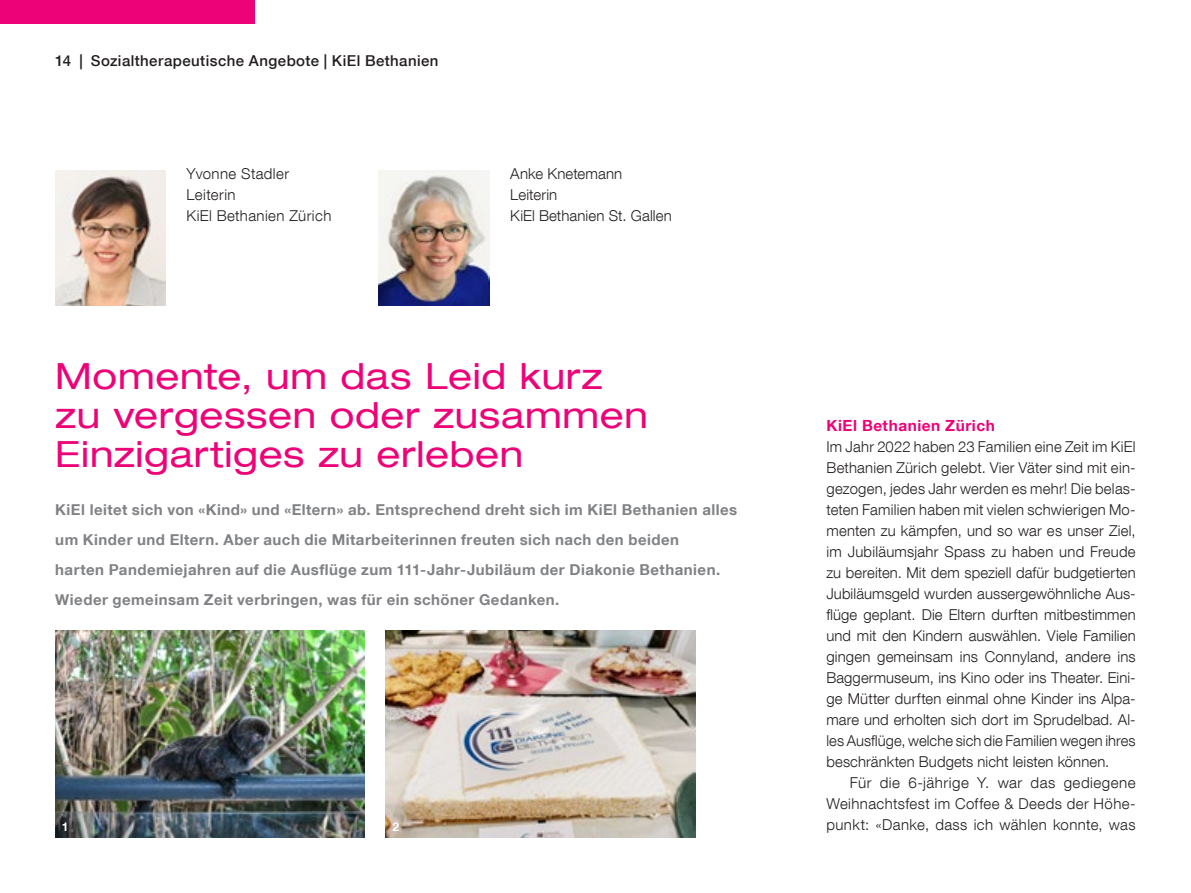
<style>
.page{position:relative;width:1191px;height:893px;background:#fff}
.page>*{position:absolute;margin:0;border:0;box-sizing:border-box;transform-origin:0 0}
.t1{font:expanded 36px/39px "Helvetica Neue LT Com";letter-spacing:.02em;color:#ed0277}
.t2{font:700 15.3px "Helvetica Neue LT Com";letter-spacing:.035em;color:#ed0277}
.t3{font:300 15px/21px "Helvetica Neue LT Com";letter-spacing:.01em;color:#231f20;text-align:justify}
.t4{font:700 15px/30px "Helvetica Neue LT Com";letter-spacing:.03em;color:#808285}
.t5{font:500 15px "Helvetica Neue LT Com";letter-spacing:.03em;color:#231f20}
.t6{font:700 12px "Helvetica Neue LT Com";color:#fff}
</style>
<div class="page">
<div style="left:0;top:0;width:254px;height:23px;background:#ed0277"></div>
<img style="left:55px;top:630px;width:309px;height:208px">
<img style="left:386px;top:630px;width:309px;height:208px">
<img style="left:55px;top:171px;width:110px;height:134px">
<img style="left:379px;top:171px;width:110px;height:134px">
<p class="t5" style="left:55px;top:52px;width:385px">14 | -Sozialtherapeutische Angebote | KiEl Bethanien</p>
<p class="t3" style="left:186px;top:163px;width:146px;text-align:left">Yvonne Stadler<br>Leiterin<br>KiEl Bethanien Zürich</p>
<p class="t3" style="left:510px;top:163px;width:163px;text-align:left">Anke Knetemann<br>Leiterin<br>KiEl Bethanien St. Gallen</p>
<h1 class="t1" style="left:55px;top:356px;width:594px">Momente, um das Leid kurz zu vergessen oder zusammen<br>Einzigartiges zu erleben</h1>
<p class="t4" style="left:55px;top:494px;width:683px">KiEl leitet sich von «Kind» und «Eltern» ab. Entsprechend dreht sich im KiEl Bethanien alles um Kinder und Eltern. Aber auch die Mitarbeiterinnen freuten sich nach den beiden<br>harten Pandemiejahren auf die Ausflüge zum 111-Jahr-Jubiläum der Diakonie Bethanien.<br>Wieder gemeinsam Zeit verbringen, was für ein schöner Gedanken.</p>
<p class="t6" style="left:62px;top:819px;width:8px">1</p>
<p class="t6" style="left:392px;top:819px;width:8px">2</p>
<p class="t2" style="left:826px;top:416px;width:170px">KiEl Bethanien Zürich</p>
<p class="t3" style="left:826px;top:436px;width:311px">Im Jahr 2022 haben 23 Familien eine Zeit im KiEl Bethanien Zürich gelebt. Vier Väter sind mit ein&shy;gezogen, jedes Jahr werden es mehr! Die belas&shy;teten Familien haben mit vielen schwierigen Mo&shy;menten zu kämpfen, und so war es unser Ziel, im Jubiläumsjahr Spass zu haben und Freude zu bereiten. Mit dem speziell dafür budgetierten Jubiläumsgeld wurden aussergewöhnliche Aus&shy;flüge geplant. Die Eltern durften mitbestimmen und mit den Kindern auswählen. Viele Familien gingen gemeinsam ins Connyland, andere ins Baggermuseum, ins Kino oder ins Theater. Eini&shy;ge Mütter durften einmal ohne Kinder ins Alpa&shy;mare und erholten sich dort im Sprudelbad. Al&shy;les Ausflüge, welche sich die Familien wegen ihres beschränkten Budgets nicht leisten können.</p>
<p class="t3" style="left:826px;top:772px;width:311px;text-indent:23px">Für die 6-jährige Y. war das gediegene Weihnachtsfest im Coffee &amp; Deeds der Höhe&shy;punkt: «Danke, dass ich wählen konnte, was</p>
</div>
